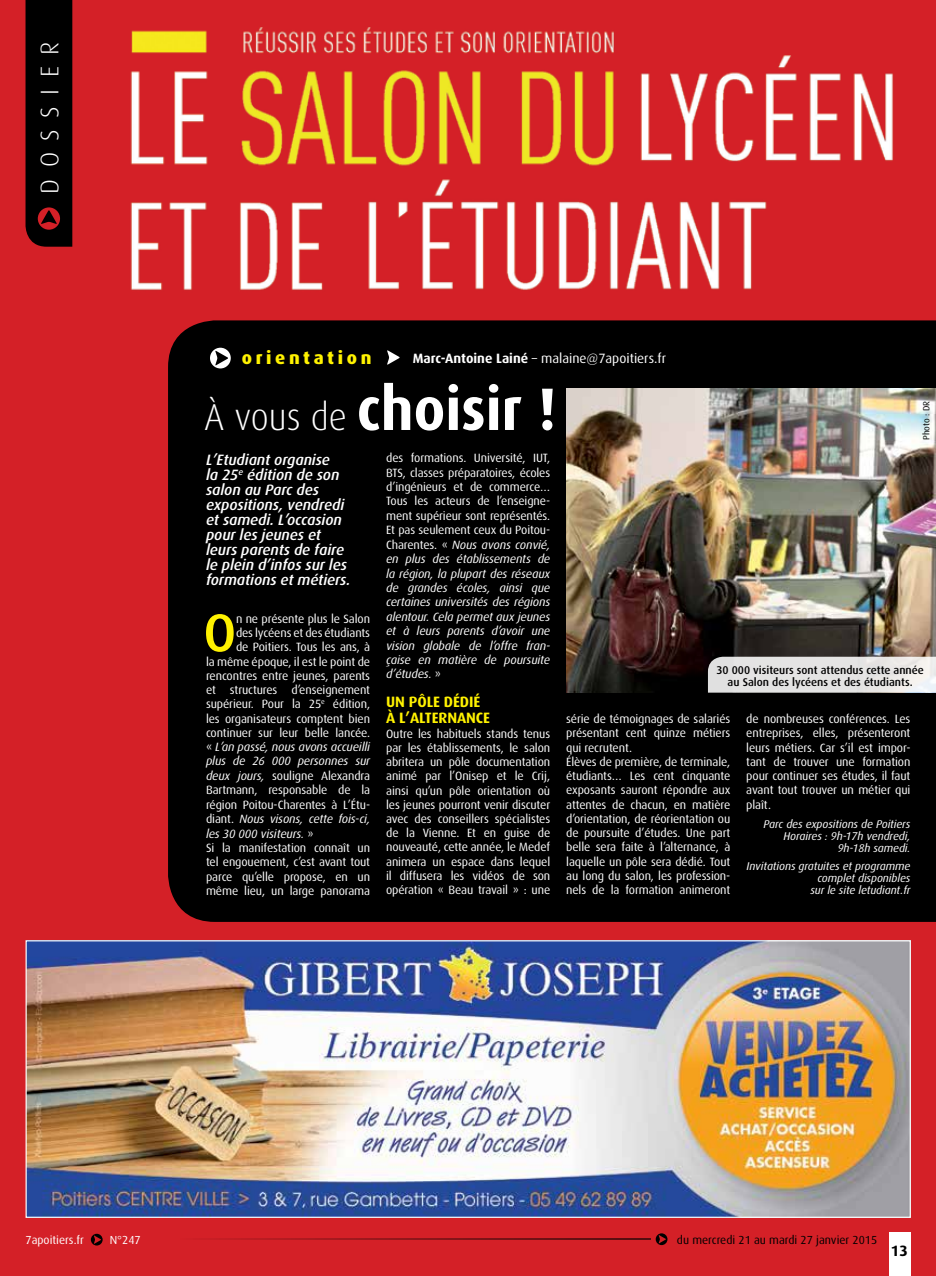
<style>
.page{position:relative;width:936px;height:1276px;background:#fff}
.page>*{position:absolute;margin:0;border:0;box-sizing:border-box;transform-origin:0 0}
.t1{font:700 60px "Dax";color:#fff;scale:.95 1}
.t2{font:500 53.4px "Dax";color:#fff200}
.t3{font:300 25.5px "Dax";color:#fff}
.t4{font:800 18px "Dax";letter-spacing:.2em;color:#fff200}
.t5{font:italic 500 15px/15px "Dax";letter-spacing:-.005em;color:#fff}
.t6{font:700 15px/16.5px "Dax";color:#fff200}
.t7{font:700 15px "Dax";color:#000}
.t8{font:13.5px "Dax";color:#fff}
.t9{font:12px/14.2px "Dax";letter-spacing:-.01em;color:#fff;text-align:justify}
.t10{font:italic 12px/14.4px "Dax";letter-spacing:-.01em;color:#fff;text-align:justify}
.t11{font:11.7px "Dax";color:#000}
.t12{font:11.7px "Dax";color:#fff}
.t13{font:italic 11.25px/12px "Dax";letter-spacing:-.005em;color:#fff;text-align:right}
.t14{font:500 11.25px/12px "Dax";color:#000;text-align:center}
.t15{font:9px "Dax";color:#000}
.s1{font-weight:700}
.s2{font-weight:300;font-size:37.5px}
.s3{font-style:normal}
.s4{font-style:italic}
</style>
<div class="page">
<img style="left:1px;top:0;width:934px;height:1276px">
<div style="left:168px;top:320px;width:767px;height:602px;background:#000"></div>
<div style="left:889px;top:1232px;width:22px;height:44px;background:#fff"></div>
<svg style="left:91px;top:1233px;width:12px;height:12px"></svg>
<svg style="left:655px;top:1233px;width:12px;height:12px"></svg>
<svg style="left:180px;top:1238px;width:470px;height:1px"></svg>
<img style="left:28px;top:942px;width:880px;height:274px">
<svg style="left:387px;top:350px;width:12px;height:15px"></svg>
<svg style="left:210px;top:348px;width:21px;height:20px"></svg>
<div style="left:26px;top:0;width:46px;height:247px;background:#000"></div>
<img style="left:566px;top:389px;width:369px;height:303px">
<svg style="left:708px;top:657px;width:227px;height:35px;background:#e5e4e3"></svg>
<h3 class="t3" style="left:36px;top:194px;width:154px;rotate:-90deg">d ossier</h3>
<h3 class="t4" style="left:242px;top:348px;width:131px">orientation</h3>
<p class="t8" style="left:412px;top:350px;width:255px"><span class="s1">Marc-Antoine Lainé</span> – malaine@7apoitiers.fr</p>
<h1 class="t1" style="left:204px;top:375px;width:372px"><span class="s2">À vous de</span> choisir !</h1>
<p class="t15" style="left:921px;top:440px;width:41px;rotate:-90deg">Photo : DR</p>
<p class="t5" style="left:206px;top:452px;width:146px">L’Etudiant organise<br>la 25<sup>e</sup> édition de son salon au Parc des expositions, vendredi et samedi. L’occasion pour les jeunes et leurs parents de faire le plein d’infos sur les formations et métiers.</p>
<h2 class="t2" style="left:203px;top:603px;width:34px">O</h2>
<p class="t9" style="left:236px;top:611px;width:136px">n ne présente plus le Salon</p>
<p class="t9" style="left:236px;top:626px;width:136px">des lycéens et des étudiants</p>
<p class="t9" style="left:236px;top:640px;width:136px">de Poitiers. Tous les ans, à</p>
<p class="t9" style="left:206px;top:654px;width:166px">la même époque, il est le point de</p>
<p class="t9" style="left:206px;top:668px;width:166px">rencontres entre jeunes, parents</p>
<p class="t9" style="left:206px;top:683px;width:166px">et structures d’enseignement</p>
<p class="t9" style="left:206px;top:697px;width:166px">supérieur. Pour la 25<sup>e</sup> édition,</p>
<p class="t9" style="left:206px;top:711px;width:166px">les organisateurs comptent bien</p>
<p class="t9" style="left:206px;top:725px;width:166px">continuer sur leur belle lancée.</p>
<p class="t10" style="left:206px;top:740px;width:166px"><span class="s3">«</span> L’an passé, nous avons accueilli</p>
<p class="t10" style="left:206px;top:754px;width:166px">plus de 26 000 personnes sur</p>
<p class="t9" style="left:206px;top:768px;width:166px"><span class="s4">deux jours,</span> souligne Alexandra</p>
<p class="t9" style="left:206px;top:783px;width:166px">Bartmann, responsable de la</p>
<p class="t9" style="left:206px;top:797px;width:166px">région Poitou-Charentes à L’Étu-</p>
<p class="t10" style="left:206px;top:812px;width:166px"><span class="s3">diant.</span> Nous visons, cette fois-ci,</p>
<p class="t10" style="left:206px;top:826px;width:109px">les 30 000 visiteurs. <span class="s3">»</span></p>
<p class="t9" style="left:206px;top:841px;width:166px">Si la manifestation connaît un</p>
<p class="t9" style="left:206px;top:855px;width:166px">tel engouement, c’est avant tout</p>
<p class="t9" style="left:206px;top:869px;width:166px">parce qu’elle propose, en un</p>
<p class="t9" style="left:206px;top:884px;width:166px">même lieu, un large panorama</p>
<p class="t10" style="left:386px;top:451px;width:166px"><span class="s3">des formations. Université, IUT, BTS, classes préparatoires, écoles d’ingénieurs et de commerce… Tous les acteurs de l’enseigne&shy;ment supérieur sont représentés.<br>Et pas seulement ceux du Poitou-Charentes. «</span> Nous avons convié, en plus des établissements de la région, la plupart des réseaux de grandes écoles, ainsi que certaines universités des régions alentour. Cela permet aux jeunes et à leurs parents d’avoir une vision globale de l’offre fran&shy;çaise en matière de poursuite d’études. <span class="s3">»</span></p>
<p class="t6" style="left:386px;top:693px;width:105px">Un pôle dédié à l’alternance</p>
<p class="t9" style="left:386px;top:726px;width:166px">Outre les habituels stands tenus par les établissements, le salon abritera un pôle documentation animé par l’Onisep et le Crij, ainsi qu’un pôle orientation où les jeunes pourront venir discuter avec des conseillers spécialistes de la Vienne. Et en guise de nouveauté, cette année, le Medef animera un espace dans lequel il diffusera les vidéos de son opération « Beau travail » : une</p>
<p class="t14" style="left:716px;top:664px;width:209px">30 000 visiteurs sont attendus cette année au Salon des lycéens et des étudiants.</p>
<p class="t9" style="left:566px;top:712px;width:166px;text-align:left">série de témoignages de salariés présentant cent quinze métiers qui recrutent.<br>Élèves de première, de terminale, étudiants… Les cent cinquante exposants sauront répondre aux attentes de chacun, en matière d’orientation, de réorientation ou de poursuite d’études. Une part belle sera faite à l’alternance, à laquelle un pôle sera dédié. Tout au long du salon, les profession&shy;nels de la formation animeront</p>
<p class="t9" style="left:746px;top:712px;width:166px">de nombreuses conférences. Les entreprises, elles, présenteront leurs métiers. Car s’il est impor&shy;tant de trouver une formation pour continuer ses études, il faut avant tout trouver un métier qui plaît.</p>
<p class="t13" style="left:763px;top:818px;width:148px">Parc des expositions de Poitiers<br>Horaires : 9h-17h vendredi,<br>9h-18h samedi.</p>
<p class="t13" style="left:746px;top:860px;width:165px">Invitations gratuites et programme complet disponibles<br>sur le site letudiant.fr</p>
<p class="t12" style="left:26px;top:1233px;width:60px">7apoitiers.fr</p>
<p class="t12" style="left:110px;top:1233px;width:32px">N°247</p>
<p class="t11" style="left:677px;top:1233px;width:202px">du mercredi 21 au mardi 27 janvier 2015</p>
<p class="t7" style="left:890px;top:1242px;width:18px">13</p>
</div>
